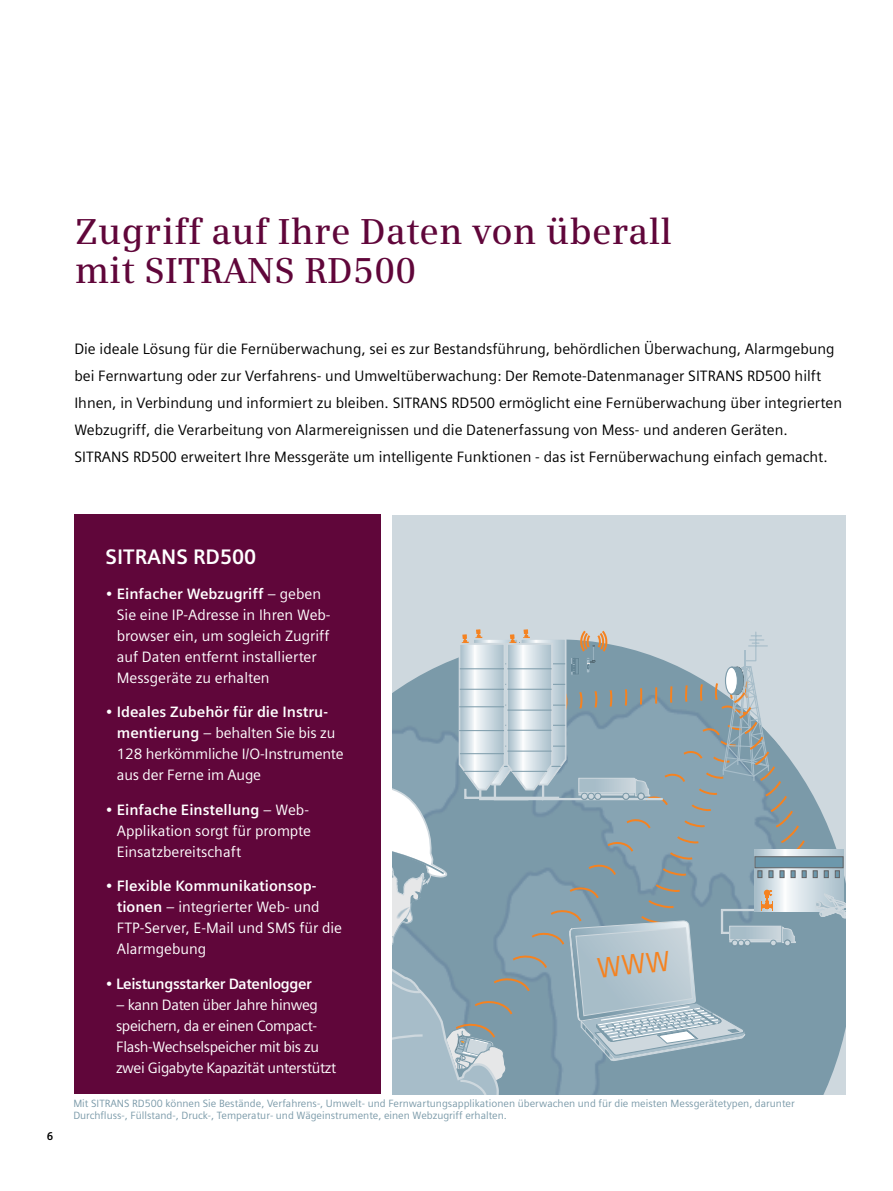
<style>
.page{position:relative;width:893px;height:1191px;background:#fff}
.page>*{position:absolute;margin:0;border:0;box-sizing:border-box;transform-origin:0 0}
.t1{font:600 36px/39px "Siemens Serif";letter-spacing:.01em;color:#60063a}
.t2{font:700 21px "Siemens Sans OT";color:#fff}
.t3{font:15px/21px "Siemens Sans OT";letter-spacing:-.01em;color:#fff}
.t4{font:15px/27px "Siemens Sans OT";color:#000}
.t5{font:700 15px "Siemens Sans OT";letter-spacing:-.025em;color:#fff}
.t6{font:700 11.25px "Siemens Sans";color:#000}
.t7{font:10.5px/12px "Siemens Sans OT";color:#7b9aa9}
.s1{font-weight:700}
.s2{font-weight:400}
</style>
<div class="page">
<div style="left:75px;top:515px;width:312px;height:579px;background:#60063a"></div>
<div style="left:392px;top:515px;width:453px;height:579px;background:#ced8de"></div>
<div style="left:381px;top:490px;width:9px;height:607px;background:#fff"></div>
<svg style="left:392px;top:628px;width:454px;height:466px"></svg>
<h1 class="t1" style="left:75px;top:212px;width:599px">Zugriff auf Ihre Daten von überall mit SITRANS RD500</h1>
<p class="t4" style="left:74px;top:335px;width:769px">Die ideale Lösung für die Fernüberwachung, sei es zur Bestandsführung, behördlichen Überwachung, Alarmgebung bei Fernwartung oder zur Verfahrens- und Umweltüberwachung: Der Remote-Datenmanager SITRANS RD500 hilft Ihnen, in Verbindung und informiert zu bleiben. SITRANS RD500 ermöglicht eine Fernüberwachung über integrierten Webzugriff, die Verarbeitung von Alarmereignissen und die Datenerfassung von Mess- und anderen Geräten.<br>SITRANS RD500 erweitert Ihre Messgeräte um intelligente Funktionen - das ist Fernüberwachung einfach gemacht.</p>
<p class="t6" style="left:47px;top:1129px;width:8px">6</p>
<h2 class="t2" style="left:106px;top:545px;width:152px">SITRANS RD500</h2>
<p class="t3" style="left:117px;top:583px;width:215px;text-indent:-11px">• <span class="s1">Einfacher Webzugriff</span> – geben<br>Sie eine IP-Adresse in Ihren Web&shy;browser ein, um sogleich Zugriff auf Daten entfernt installierter<br>Messgeräte zu erhalten</p>
<p class="t3" style="left:117px;top:701px;width:228px;text-indent:-11px">• <span class="s1">Ideales Zubehör für die Instru&shy;mentierung</span> – behalten Sie bis zu<br>128 herkömmliche I/O-Instrumente aus der Ferne im Auge</p>
<p class="t3" style="left:117px;top:799px;width:196px;text-indent:-11px">• <span class="s1">Einfache Einstellung</span> – Web-<br>Applikation sorgt für prompte<br>Einsatzbereitschaft</p>
<p class="t3" style="left:117px;top:875px;width:227px;text-indent:-11px">• <span class="s1">Flexible Kommunikationsop&shy;tionen</span> – integrierter Web- und<br>FTP-Server, E-Mail und SMS für die<br>Alarmgebung</p>
<p class="t5" style="left:106px;top:975px;width:208px"><span class="s2">•</span> Leistungsstarker Datenlogger</p>
<p class="t3" style="left:116px;top:994px;width:222px">– kann Daten über Jahre hinweg speichern, da er einen Compact-Flash-Wechselspeicher mit bis zu zwei Gigabyte Kapazität unterstützt</p>
<p class="t7" style="left:73px;top:1097px;width:723px">Mit SITRANS RD500 können Sie Bestände, Verfahrens-, Umwelt- und Fernwartungsapplikationen überwachen und für die meisten Messgerätetypen, darunter<br>Durchfluss-, Füllstand-, Druck-, Temperatur- und Wägeinstrumente, einen Webzugriff erhalten.</p>
</div>
